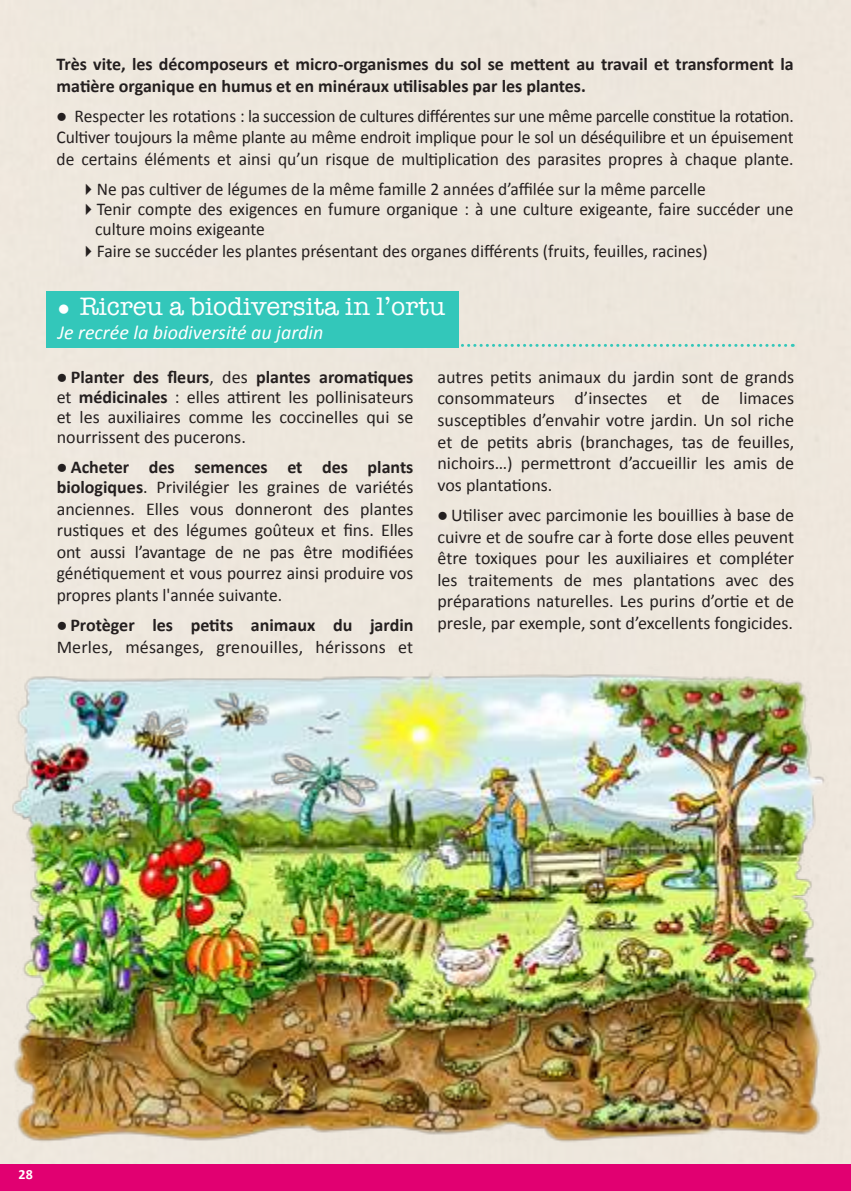
<style>
.page{position:relative;width:851px;height:1191px;background:#fff}
.page>*{position:absolute;margin:0;border:0;box-sizing:border-box;transform-origin:0 0}
.t1{font:26px "American Typewriter";color:#fff}
.t2{font:italic 20px "Calibri";color:#fff}
.t3{font:18px/21.6px "Calibri";color:#241f1f;text-align:justify}
.t4{font:700 18px/21.6px "Calibri";color:#241f1f}
.t5{font:700 14px "Calibri";color:#fff}
.s1{font-weight:700}
</style>
<div class="page">
<div style="left:0;top:0;width:850px;height:1164px;background:#eee7dd"></div>
<div style="left:0;top:1164px;width:850px;height:27px;background:#e10071"></div>
<div style="left:47px;top:291px;width:412px;height:56px;background:#33c7ba"></div>
<svg style="left:459px;top:344px;width:334px;height:3px"></svg>
<img style="left:0;top:664px;width:836px;height:493px">
<p class="t4" style="left:57px;top:53px;width:738px">Très vite, les décomposeurs et micro-organismes du sol se mettent au travail et transforment la matière organique en humus et en minéraux utilisables par les plantes.</p>
<p class="t3" style="left:57px;top:105px;width:738px">● Respecter les rotations : la succession de cultures différentes sur une même parcelle constitue la rotation.<br>Cultiver toujours la même plante au même endroit implique pour le sol un déséquilibre et un épuisement de certains éléments et ainsi qu’un risque de multiplication des parasites propres à chaque plante.</p>
<p class="t3" style="left:79px;top:178px;width:628px">✔Ne pas cultiver de légumes de la même famille 2 années d’affilée sur la même parcelle</p>
<p class="t3" style="left:95px;top:199px;width:699px;line-height:20px;text-indent:-16px">✔Tenir compte des exigences en fumure organique : à une culture exigeante, faire succéder une culture moins exigeante</p>
<p class="t3" style="left:79px;top:240px;width:630px">✔Faire se succéder les plantes présentant des organes différents (fruits, feuilles, racines)</p>
<h1 class="t1" style="left:58px;top:286px;width:389px">● Ricreu a biodiversita in l’ortu</h1>
<p class="t2" style="left:58px;top:320px;width:267px">Je recrée la biodiversité au jardin</p>
<p class="t3" style="left:57px;top:367px;width:358px;line-height:20px">● <span class="s1">Planter des fleurs</span>, des <span class="s1">plantes aromatiques </span>et <span class="s1">médicinales</span> : elles attirent les pollinisateurs et les auxiliaires comme les coccinelles qui se nourrissent des pucerons.</p>
<p class="t3" style="left:57px;top:456px;width:358px">● <span class="s1">Acheter des semences et des plants biologiques</span>. Privilégier les graines de variétés anciennes. Elles vous donneront des plantes rustiques et des légumes goûteux et fins. Elles ont aussi l’avantage de ne pas être modifiées génétiquement et vous pourrez ainsi produire vos propres plants l'année suivante.</p>
<p class="t3" style="left:57px;top:614px;width:358px">● <span class="s1">Protèger les petits animaux du jardin<br></span>Merles, mésanges, grenouilles, hérissons et</p>
<p class="t3" style="left:437px;top:366px;width:358px">autres petits animaux du jardin sont de grands consommateurs d’insectes et de limaces susceptibles d’envahir votre jardin. Un sol riche et de petits abris (branchages, tas de feuilles, nichoirs…) permettront d’accueillir les amis de vos plantations.</p>
<p class="t3" style="left:437px;top:504px;width:358px">● Utiliser avec parcimonie les bouillies à base de cuivre et de soufre car à forte dose elles peuvent être toxiques pour les auxiliaires et compléter les traitements de mes plantations avec des préparations naturelles. Les purins d’ortie et de presle, par exemple, sont d’excellents fongicides.</p>
<p class="t5" style="left:18px;top:1165px;width:16px">28</p>
</div>
